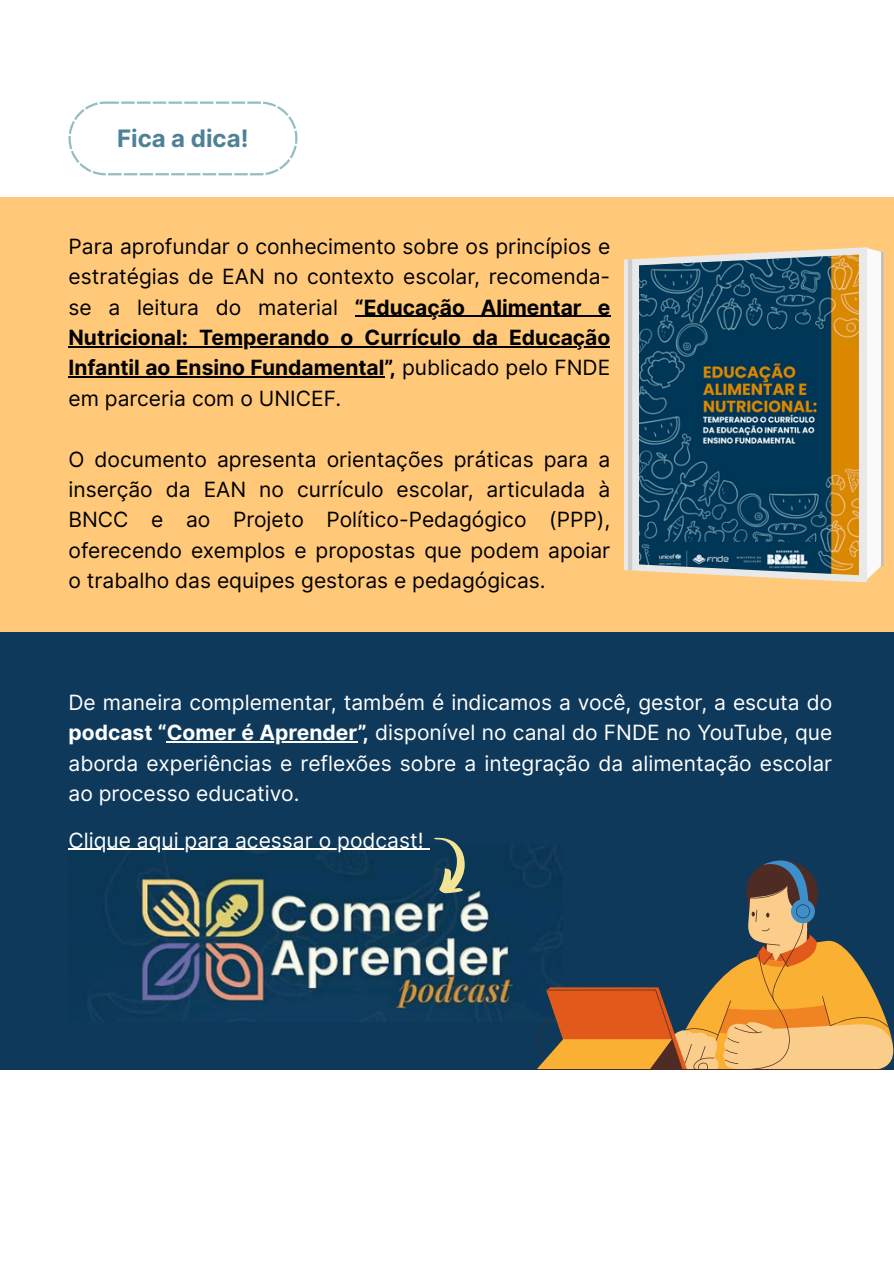
<style>
.page{position:relative;width:894px;height:1264px;background:#fff}
.page>*{position:absolute;margin:0;border:0;box-sizing:border-box;transform-origin:0 0}
.t1{font:700 24px "Inter";color:#4d8197}
.t2{font:21px/30.5px "Inter";color:#000;text-align:justify}
.t3{font:21px/30.5px "Inter";color:#fff;text-align:justify}
.s1{font-weight:700}
</style>
<div class="page">
<div style="left:0;top:198px;width:893px;height:434px;background:#ffc979"></div>
<div style="left:0;top:632px;width:893px;height:437px;background:#0e395b"></div>
<div style="left:863px;top:247px;width:17px;height:335px;background:#fafafa"></div>
<svg style="left:624px;top:247px;width:242px;height:335px;fill:#e9e9e9"></svg>
<div style="left:627px;top:259px;width:5px;height:311px;background:#ccc"></div>
<img style="left:639px;top:254px;width:219px;height:321px">
<img style="left:68px;top:844px;width:468px;height:176px">
<svg style="left:536px;top:848px;width:356px;height:222px"></svg>
<hr style="left:536px;top:1068px;width:349px;height:1px;background:#4e2b25">
<svg style="left:68px;top:101px;width:229px;height:74px"></svg>
<hr style="left:355px;top:316px;width:255px;height:1px;background:#000">
<hr style="left:68px;top:346px;width:542px;height:1px;background:#000">
<hr style="left:68px;top:376px;width:316px;height:2px;background:#000">
<hr style="left:167px;top:741px;width:190px;height:1px;background:#fff">
<hr style="left:68px;top:848px;width:355px;height:1px;background:#fff">
<svg style="left:411px;top:837px;width:71px;height:65px"></svg>
<p class="t1" style="left:117px;top:124px;width:133px">Fica a dica!</p>
<p class="t2" style="left:68px;top:231px;width:543px">Para aprofundar o conhecimento sobre os princípios e estratégias de EAN no contexto escolar, recomenda&shy;se a leitura do material <span class="s1">“Educação Alimentar e Nutricional: Temperando o Currículo da Educação Infantil ao Ensino Fundamental”,</span> publicado pelo FNDE em parceria com o UNICEF.</p>
<p class="t2" style="left:68px;top:444px;width:543px">O documento apresenta orientações práticas para a inserção da EAN no currículo escolar, articulada à BNCC e ao Projeto Político-Pedagógico (PPP), oferecendo exemplos e propostas que podem apoiar o trabalho das equipes gestoras e pedagógicas.</p>
<p class="t3" style="left:68px;top:687px;width:765px">De maneira complementar, também é indicamos a você, gestor, a escuta do <span class="s1">podcast “Comer é Aprender”,</span> disponível no canal do FNDE no YouTube, que aborda experiências e reflexões sobre a integração da alimentação escolar ao processo educativo.</p>
<p class="t3" style="left:68px;top:824px;width:356px">Clique aqui para acessar o podcast!</p>
</div>
